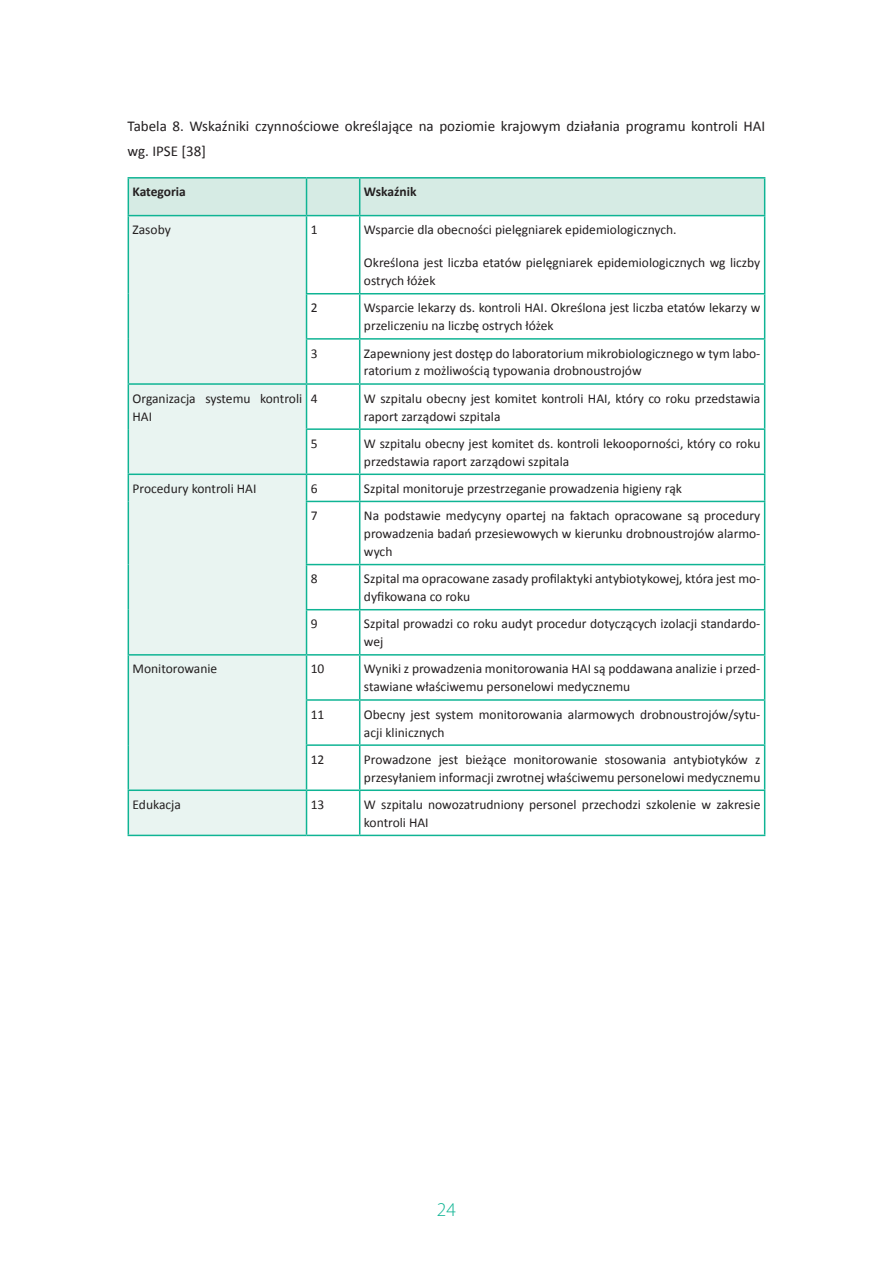
<style>
.page{position:relative;width:893px;height:1263px;background:#fff}
.page>*{position:absolute;margin:0;border:0;box-sizing:border-box;transform-origin:0 0}
.t1{font:300 19.5px "Myriad Pro";color:#0fb494}
.t2{font:15px/25.5px "Calibri";color:#231f20}
.t3{font:13.5px/18px "Calibri";color:#231f20}
.t4{font:700 13.5px "Calibri";color:#231f20}
</style>
<div class="page">
<div style="left:129px;top:179px;width:635px;height:36px;background:#d6ebe4"></div>
<div style="left:129px;top:216px;width:177px;height:619px;background:#e9f4f1"></div>
<hr style="left:128px;top:177px;width:179px;height:2px;background:#0fb494">
<hr style="left:128px;top:179px;width:1px;height:36px;background:#0fb494">
<hr style="left:307px;top:177px;width:53px;height:2px;background:#0fb494">
<hr style="left:306px;top:179px;width:1px;height:36px;background:#0fb494">
<hr style="left:360px;top:177px;width:405px;height:2px;background:#0fb494">
<hr style="left:359px;top:179px;width:1px;height:36px;background:#0fb494">
<hr style="left:764px;top:179px;width:1px;height:36px;background:#0fb494">
<hr style="left:128px;top:215px;width:179px;height:1px;background:#0fb494">
<hr style="left:128px;top:216px;width:1px;height:78px;background:#0fb494">
<hr style="left:128px;top:294px;width:1px;height:45px;background:#0fb494">
<hr style="left:128px;top:339px;width:1px;height:44px;background:#0fb494">
<hr style="left:307px;top:215px;width:53px;height:1px;background:#0fb494">
<hr style="left:306px;top:216px;width:1px;height:77px;background:#0fb494">
<hr style="left:360px;top:215px;width:405px;height:1px;background:#0fb494">
<hr style="left:359px;top:216px;width:1px;height:77px;background:#0fb494">
<hr style="left:764px;top:216px;width:1px;height:77px;background:#0fb494">
<hr style="left:306px;top:293px;width:54px;height:1px;background:#0fb494">
<hr style="left:306px;top:294px;width:1px;height:44px;background:#0fb494">
<hr style="left:360px;top:293px;width:405px;height:1px;background:#0fb494">
<hr style="left:359px;top:294px;width:1px;height:44px;background:#0fb494">
<hr style="left:764px;top:294px;width:1px;height:44px;background:#0fb494">
<hr style="left:306px;top:338px;width:54px;height:2px;background:#0fb494">
<hr style="left:306px;top:340px;width:1px;height:43px;background:#0fb494">
<hr style="left:360px;top:338px;width:405px;height:2px;background:#0fb494">
<hr style="left:359px;top:340px;width:1px;height:43px;background:#0fb494">
<hr style="left:764px;top:340px;width:1px;height:43px;background:#0fb494">
<hr style="left:128px;top:383px;width:179px;height:2px;background:#0fb494">
<hr style="left:128px;top:385px;width:1px;height:44px;background:#0fb494">
<hr style="left:128px;top:429px;width:1px;height:44px;background:#0fb494">
<hr style="left:307px;top:383px;width:53px;height:2px;background:#0fb494">
<hr style="left:306px;top:385px;width:1px;height:43px;background:#0fb494">
<hr style="left:360px;top:383px;width:405px;height:2px;background:#0fb494">
<hr style="left:359px;top:385px;width:1px;height:43px;background:#0fb494">
<hr style="left:764px;top:385px;width:1px;height:43px;background:#0fb494">
<hr style="left:306px;top:428px;width:54px;height:2px;background:#0fb494">
<hr style="left:306px;top:430px;width:1px;height:43px;background:#0fb494">
<hr style="left:360px;top:428px;width:405px;height:2px;background:#0fb494">
<hr style="left:359px;top:430px;width:1px;height:43px;background:#0fb494">
<hr style="left:764px;top:430px;width:1px;height:43px;background:#0fb494">
<hr style="left:128px;top:473px;width:179px;height:2px;background:#0fb494">
<svg style="left:128px;top:475px;width:1px;height:26px"></svg>
<hr style="left:128px;top:501px;width:1px;height:64px;background:#0fb494">
<hr style="left:128px;top:565px;width:1px;height:45px;background:#0fb494">
<hr style="left:128px;top:610px;width:1px;height:44px;background:#0fb494">
<hr style="left:307px;top:473px;width:53px;height:2px;background:#0fb494">
<svg style="left:306px;top:475px;width:1px;height:26px"></svg>
<hr style="left:360px;top:473px;width:405px;height:2px;background:#0fb494">
<svg style="left:359px;top:475px;width:1px;height:26px"></svg>
<svg style="left:764px;top:475px;width:1px;height:26px"></svg>
<hr style="left:306px;top:501px;width:54px;height:1px;background:#0fb494">
<hr style="left:306px;top:502px;width:1px;height:62px;background:#0fb494">
<hr style="left:360px;top:501px;width:405px;height:1px;background:#0fb494">
<hr style="left:359px;top:502px;width:1px;height:62px;background:#0fb494">
<hr style="left:764px;top:502px;width:1px;height:62px;background:#0fb494">
<hr style="left:306px;top:564px;width:54px;height:1px;background:#0fb494">
<hr style="left:306px;top:565px;width:1px;height:44px;background:#0fb494">
<hr style="left:360px;top:564px;width:405px;height:1px;background:#0fb494">
<hr style="left:359px;top:565px;width:1px;height:44px;background:#0fb494">
<hr style="left:764px;top:565px;width:1px;height:44px;background:#0fb494">
<hr style="left:306px;top:609px;width:54px;height:1px;background:#0fb494">
<hr style="left:306px;top:610px;width:1px;height:44px;background:#0fb494">
<hr style="left:360px;top:609px;width:405px;height:1px;background:#0fb494">
<hr style="left:359px;top:610px;width:1px;height:44px;background:#0fb494">
<hr style="left:764px;top:610px;width:1px;height:44px;background:#0fb494">
<hr style="left:128px;top:654px;width:179px;height:2px;background:#0fb494">
<hr style="left:128px;top:656px;width:1px;height:44px;background:#0fb494">
<hr style="left:128px;top:700px;width:1px;height:45px;background:#0fb494">
<hr style="left:128px;top:745px;width:1px;height:44px;background:#0fb494">
<hr style="left:307px;top:654px;width:53px;height:2px;background:#0fb494">
<hr style="left:306px;top:656px;width:1px;height:43px;background:#0fb494">
<hr style="left:360px;top:654px;width:405px;height:2px;background:#0fb494">
<hr style="left:359px;top:656px;width:1px;height:43px;background:#0fb494">
<hr style="left:764px;top:656px;width:1px;height:43px;background:#0fb494">
<hr style="left:306px;top:699px;width:54px;height:2px;background:#0fb494">
<hr style="left:306px;top:701px;width:1px;height:43px;background:#0fb494">
<hr style="left:360px;top:699px;width:405px;height:2px;background:#0fb494">
<hr style="left:359px;top:701px;width:1px;height:43px;background:#0fb494">
<hr style="left:764px;top:701px;width:1px;height:43px;background:#0fb494">
<hr style="left:306px;top:744px;width:54px;height:2px;background:#0fb494">
<hr style="left:306px;top:746px;width:1px;height:43px;background:#0fb494">
<hr style="left:360px;top:744px;width:405px;height:2px;background:#0fb494">
<hr style="left:359px;top:746px;width:1px;height:43px;background:#0fb494">
<hr style="left:764px;top:746px;width:1px;height:43px;background:#0fb494">
<hr style="left:128px;top:789px;width:179px;height:2px;background:#0fb494">
<hr style="left:128px;top:791px;width:1px;height:44px;background:#0fb494">
<hr style="left:307px;top:789px;width:53px;height:2px;background:#0fb494">
<hr style="left:306px;top:791px;width:1px;height:44px;background:#0fb494">
<hr style="left:360px;top:789px;width:405px;height:2px;background:#0fb494">
<hr style="left:359px;top:791px;width:1px;height:44px;background:#0fb494">
<hr style="left:764px;top:791px;width:1px;height:44px;background:#0fb494">
<hr style="left:128px;top:835px;width:179px;height:1px;background:#0fb494">
<hr style="left:307px;top:835px;width:53px;height:1px;background:#0fb494">
<hr style="left:360px;top:835px;width:405px;height:1px;background:#0fb494">
<p class="t2" style="left:128px;top:113px;width:639px">Tabela 8. Wskaźniki czynnościowe określające na poziomie krajowym działania programu kontroli HAI wg. IPSE [38]</p>
<p class="t4" style="left:133px;top:183px;width:55px">Kategoria</p>
<p class="t4" style="left:364px;top:183px;width:54px">Wskaźnik</p>
<p class="t3" style="left:133px;top:221px;width:40px">Zasoby</p>
<p class="t3" style="left:311px;top:221px;width:8px">1</p>
<p class="t3" style="left:364px;top:221px;width:314px">Wsparcie dla obecności pielęgniarek epidemiologicznych.</p>
<p class="t3" style="left:364px;top:254px;width:398px">Określona jest liczba etatów pielęgniarek epidemiologicznych wg liczby ostrych łóżek</p>
<p class="t3" style="left:311px;top:299px;width:8px">2</p>
<p class="t3" style="left:364px;top:299px;width:398px">Wsparcie lekarzy ds. kontroli HAI. Określona jest liczba etatów lekarzy w przeliczeniu na liczbę ostrych łóżek</p>
<p class="t3" style="left:311px;top:344px;width:8px">3</p>
<p class="t3" style="left:364px;top:344px;width:398px">Zapewniony jest dostęp do laboratorium mikrobiologicznego w tym labo&shy;ratorium z możliwością typowania drobnoustrojów</p>
<p class="t3" style="left:133px;top:389px;width:171px">Organizacja systemu kontroli<br>HAI</p>
<p class="t3" style="left:311px;top:389px;width:8px">4</p>
<p class="t3" style="left:364px;top:389px;width:398px">W szpitalu obecny jest komitet kontroli HAI, który co roku przedstawia raport zarządowi szpitala</p>
<p class="t3" style="left:311px;top:434px;width:8px">5</p>
<p class="t3" style="left:364px;top:434px;width:398px">W szpitalu obecny jest komitet ds. kontroli lekooporności, który co roku przedstawia raport zarządowi szpitala</p>
<p class="t3" style="left:133px;top:479px;width:125px">Procedury kontroli HAI</p>
<p class="t3" style="left:311px;top:479px;width:8px">6</p>
<p class="t3" style="left:364px;top:479px;width:320px">Szpital monitoruje przestrzeganie prowadzenia higieny rąk</p>
<p class="t3" style="left:311px;top:507px;width:8px">7</p>
<p class="t3" style="left:364px;top:507px;width:398px;text-align:justify">Na podstawie medycyny opartej na faktach opracowane są procedury prowadzenia badań przesiewowych w kierunku drobnoustrojów alarmo&shy;wych</p>
<p class="t3" style="left:311px;top:570px;width:8px">8</p>
<p class="t3" style="left:364px;top:570px;width:398px">Szpital ma opracowane zasady profilaktyki antybiotykowej, która jest mo&shy;dyfikowana co roku</p>
<p class="t3" style="left:311px;top:615px;width:8px">9</p>
<p class="t3" style="left:364px;top:615px;width:398px">Szpital prowadzi co roku audyt procedur dotyczących izolacji standardo&shy;wej</p>
<p class="t3" style="left:133px;top:660px;width:86px">Monitorowanie</p>
<p class="t3" style="left:311px;top:660px;width:15px">10</p>
<p class="t3" style="left:364px;top:660px;width:398px">Wyniki z prowadzenia monitorowania HAI są poddawana analizie i przed&shy;stawiane właściwemu personelowi medycznemu</p>
<p class="t3" style="left:311px;top:705px;width:15px">11</p>
<p class="t3" style="left:364px;top:705px;width:398px">Obecny jest system monitorowania alarmowych drobnoustrojów/sytu&shy;acji klinicznych</p>
<p class="t3" style="left:311px;top:750px;width:15px">12</p>
<p class="t3" style="left:364px;top:750px;width:398px">Prowadzone jest bieżące monitorowanie stosowania antybiotyków z przesyłaniem informacji zwrotnej właściwemu personelowi medycznemu</p>
<p class="t3" style="left:133px;top:795px;width:50px">Edukacja</p>
<p class="t3" style="left:311px;top:795px;width:15px">13</p>
<p class="t3" style="left:364px;top:795px;width:398px">W szpitalu nowozatrudniony personel przechodzi szkolenie w zakresie kontroli HAI</p>
<h1 class="t1" style="left:437px;top:1198px;width:21px">24</h1>
</div>
